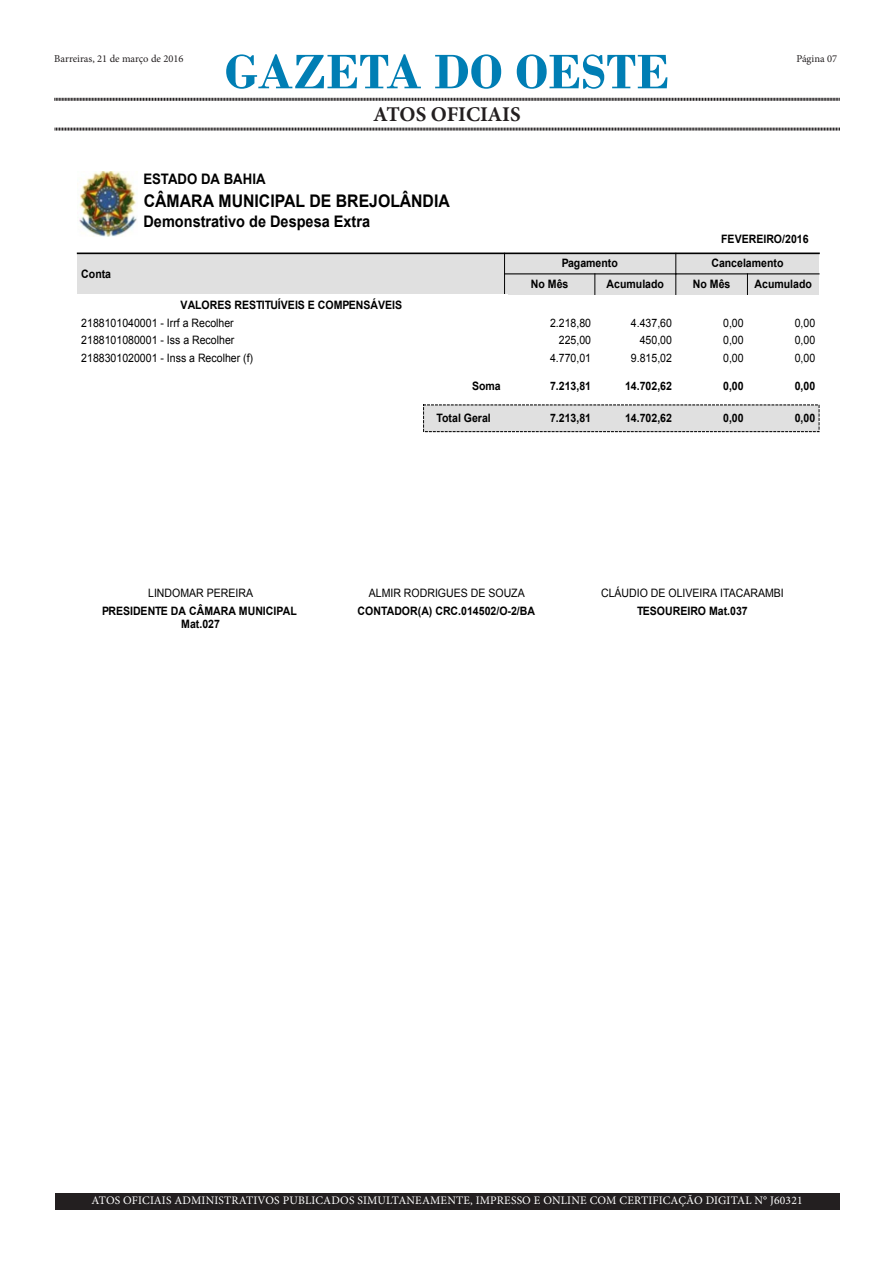
<style>
.page{position:relative;width:893px;height:1263px;background:#fff}
.page>*{position:absolute;margin:0;border:0;box-sizing:border-box;transform-origin:0 0}
.t1{font:700 51px "Bodoni";color:#007eb4}
.t2{font:700 21px "Minion Pro";letter-spacing:-.005em;color:#231f20}
.t3{font:700 17.4px "Arial";color:#000;scale:.91 1}
.t4{font:700 15.9px "Arial";color:#000;scale:.91 1}
.t5{font:700 14.55px "Arial";color:#000;scale:.91 1}
.t6{font:700 11.55px/18px "Arial";color:#000;scale:.91 1}
.t7{font:11.55px "Arial";color:#000;scale:.91 1}
.t8{font:11.55px "Minion Pro";letter-spacing:.015em;color:#fff}
.t9{font:10.5px "Minion Pro";color:#231f20}
.s1{font-weight:400}
</style>
<div class="page">
<svg style="left:54px;top:97px;width:786px;height:4px;background:#908e8e"></svg>
<svg style="left:54px;top:127px;width:786px;height:4px;background:#908e8e"></svg>
<div style="left:55px;top:1193px;width:784px;height:16px;background:#231f20"></div>
<img style="left:79px;top:171px;width:58px;height:65px">
<div style="left:78px;top:253px;width:741px;height:41px;background:#e0e0e0"></div>
<hr style="left:504px;top:253px;width:1px;height:41px;background:#000">
<hr style="left:505px;top:273px;width:171px;height:1px;background:#000">
<hr style="left:676px;top:273px;width:143px;height:1px;background:#000">
<svg style="left:594px;top:274px;width:1px;height:20px"></svg>
<svg style="left:675px;top:254px;width:1px;height:40px"></svg>
<svg style="left:747px;top:274px;width:1px;height:20px"></svg>
<hr style="left:78px;top:253px;width:741px;height:1px;background:#000">
<div style="left:424px;top:405px;width:395px;height:27px;background:#e0e0e0"></div>
<p class="t9" style="left:54px;top:52px;width:131px">Barreiras, 21 de março de 2016</p>
<p class="t1" style="left:225px;top:42px;width:446px">GAZETA DO OESTE</p>
<p class="t2" style="left:373px;top:99px;width:149px">ATOS OFICIAIS</p>
<p class="t5" style="left:143px;top:169px;width:136px">ESTADO DA BAHIA</p>
<p class="t3" style="left:144px;top:190px;width:338px">CÂMARA MUNICIPAL DE BREJOLÂNDIA</p>
<p class="t4" style="left:144px;top:210px;width:251px">Demonstrativo de Despesa Extra</p>
<p class="t9" style="left:796px;top:52px;width:42px">Página 07</p>
<p class="t6" style="left:721px;top:231px;width:98px">FEVEREIRO/2016</p>
<p class="t6" style="left:81px;top:265px;width:34px">Conta</p>
<p class="t6" style="left:81px;top:296px;width:354px;text-indent:99px">VALORES RESTITUÍVEIS E COMPENSÁVEIS<br><span class="s1">2188101040001 - Irrf a Recolher</span></p>
<p class="t6" style="left:562px;top:255px;width:63px">Pagamento</p>
<p class="t6" style="left:711px;top:255px;width:81px">Cancelamento</p>
<p class="t6" style="left:531px;top:275px;width:43px">No Mês</p>
<p class="t6" style="left:607px;top:275px;width:65px">Acumulado</p>
<p class="t6" style="left:693px;top:275px;width:43px">No Mês</p>
<p class="t6" style="left:754px;top:275px;width:65px">Acumulado</p>
<p class="t7" style="left:550px;top:315px;width:47px">2.218,80</p>
<p class="t7" style="left:631px;top:315px;width:47px">4.437,60</p>
<p class="t7" style="left:723px;top:315px;width:24px">0,00</p>
<p class="t7" style="left:795px;top:315px;width:24px">0,00</p>
<p class="t7" style="left:81px;top:333px;width:170px">2188101080001 - Iss a Recolher</p>
<p class="t7" style="left:559px;top:333px;width:37px">225,00</p>
<p class="t7" style="left:640px;top:333px;width:37px">450,00</p>
<p class="t7" style="left:723px;top:333px;width:24px">0,00</p>
<p class="t7" style="left:795px;top:333px;width:24px">0,00</p>
<p class="t7" style="left:81px;top:350px;width:190px">2188301020001 - Inss a Recolher (f)</p>
<p class="t7" style="left:550px;top:350px;width:47px">4.770,01</p>
<p class="t7" style="left:631px;top:350px;width:47px">9.815,02</p>
<p class="t7" style="left:723px;top:350px;width:24px">0,00</p>
<p class="t7" style="left:795px;top:350px;width:24px">0,00</p>
<p class="t6" style="left:472px;top:377px;width:33px">Soma</p>
<p class="t6" style="left:550px;top:377px;width:47px">7.213,81</p>
<p class="t6" style="left:625px;top:377px;width:53px">14.702,62</p>
<p class="t6" style="left:723px;top:377px;width:24px">0,00</p>
<p class="t6" style="left:795px;top:377px;width:24px">0,00</p>
<p class="t6" style="left:436px;top:409px;width:61px">Total Geral</p>
<p class="t6" style="left:550px;top:409px;width:47px">7.213,81</p>
<p class="t6" style="left:625px;top:409px;width:53px">14.702,62</p>
<p class="t6" style="left:723px;top:409px;width:24px">0,00</p>
<p class="t6" style="left:795px;top:409px;width:24px">0,00</p>
<p class="t7" style="left:148px;top:586px;width:117px">LINDOMAR PEREIRA</p>
<p class="t7" style="left:369px;top:586px;width:173px">ALMIR RODRIGUES DE SOUZA</p>
<p class="t7" style="left:601px;top:586px;width:202px">CLÁUDIO DE OLIVEIRA ITACARAMBI</p>
<p class="t6" style="left:102px;top:604px;width:215px;line-height:13.4px;text-align:center">PRESIDENTE DA CÂMARA MUNICIPAL<br>Mat.027</p>
<p class="t6" style="left:358px;top:602px;width:197px">CONTADOR(A) CRC.014502/O-2/BA</p>
<p class="t6" style="left:637px;top:602px;width:123px">TESOUREIRO Mat.037</p>
<p class="t8" style="left:91px;top:1193px;width:713px">ATOS OFICIAIS ADMINISTRATIVOS PUBLICADOS SIMULTANEAMENTE, IMPRESSO E ONLINE COM CERTIFICAÇÃO DIGITAL N° J60321</p>
</div>
